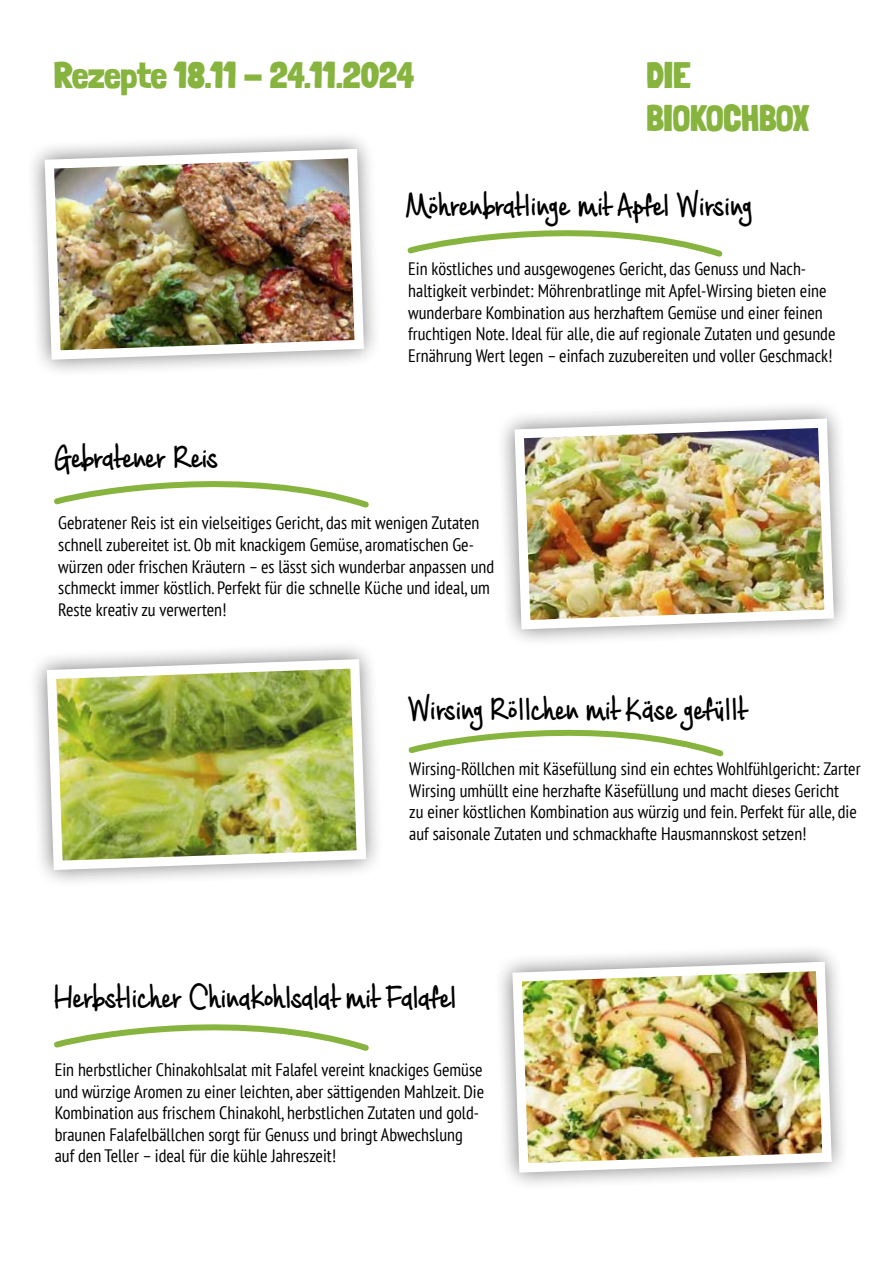
<style>
.page{position:relative;width:893px;height:1263px;background:#fff}
.page>*{position:absolute;margin:0;border:0;box-sizing:border-box;transform-origin:0 0}
.t1{font:700 42px "Cashew Apple Ale";letter-spacing:-.02em;color:#000}
.t2{font:900 36px/43.2px "Londrina Solid";color:#87b43e}
.t3{font:condensed 18px/21.6px "PT Sans";color:#000}
</style>
<div class="page">
<svg style="left:407px;top:230px;width:316px;height:27px"></svg>
<svg style="left:408px;top:729px;width:316px;height:28px"></svg>
<svg style="left:54px;top:481px;width:315px;height:27px"></svg>
<svg style="left:54px;top:1024px;width:315px;height:27px"></svg>
<svg style="left:32px;top:137px;width:343px;height:234px"></svg>
<img style="left:40px;top:144px;width:329px;height:220px">
<svg style="left:502px;top:406px;width:343px;height:235px"></svg>
<img style="left:510px;top:414px;width:329px;height:220px">
<svg style="left:35px;top:647px;width:342px;height:235px"></svg>
<img style="left:42px;top:654px;width:329px;height:221px">
<svg style="left:500px;top:950px;width:343px;height:234px;fill:#f6f6f6"></svg>
<img style="left:508px;top:957px;width:328px;height:220px">
<h2 class="t2" style="left:54px;top:53px;width:362px">Rezepte 18.11 - 24.11.2024</h2>
<h2 class="t2" style="left:646px;top:53px;width:164px">DIE<br>BIOKOCHBOX</h2>
<h1 class="t1" style="left:55px;top:434px;width:166px">Gebratener Reis</h1>
<h1 class="t1" style="left:406px;top:182px;width:348px">Möhrenbratlinge mit Apfel Wirsing</h1>
<p class="t3" style="left:408px;top:258px;width:429px">Ein köstliches und ausgewogenes Gericht, das Genuss und Nach&shy;haltigkeit verbindet: Möhrenbratlinge mit Apfel-Wirsing bieten eine wunderbare Kombination aus herzhaftem Gemüse und einer feinen fruchtigen Note. Ideal für alle, die auf regionale Zutaten und gesunde Ernährung Wert legen – einfach zuzubereiten und voller Geschmack!</p>
<p class="t3" style="left:58px;top:512px;width:437px">Gebratener Reis ist ein vielseitiges Gericht, das mit wenigen Zutaten schnell zubereitet ist. Ob mit knackigem Gemüse, aromatischen Ge&shy;würzen oder frischen Kräutern – es lässt sich wunderbar anpassen und schmeckt immer köstlich. Perfekt für die schnelle Küche und ideal, um Reste kreativ zu verwerten!</p>
<h1 class="t1" style="left:408px;top:686px;width:340px">Wirsing Röllchen mit Käse gefüllt</h1>
<p class="t3" style="left:409px;top:757px;width:453px">Wirsing-Röllchen mit Käsefüllung sind ein echtes Wohlfühlgericht: Zarter Wirsing umhüllt eine herzhafte Käsefüllung und macht dieses Gericht<br>zu einer köstlichen Kombination aus würzig und fein. Perfekt für alle, die auf saisonale Zutaten und schmackhafte Hausmannskost setzen!</p>
<h1 class="t1" style="left:54px;top:974px;width:405px">Herbstlicher Chinakohlsalat mit Falafel</h1>
<p class="t3" style="left:55px;top:1058px;width:431px">Ein herbstlicher Chinakohlsalat mit Falafel vereint knackiges Gemüse und würzige Aromen zu einer leichten, aber sättigenden Mahlzeit. Die Kombination aus frischem Chinakohl, herbstlichen Zutaten und gold&shy;braunen Falafelbällchen sorgt für Genuss und bringt Abwechslung auf den Teller – ideal für die kühle Jahreszeit!</p>
</div>
